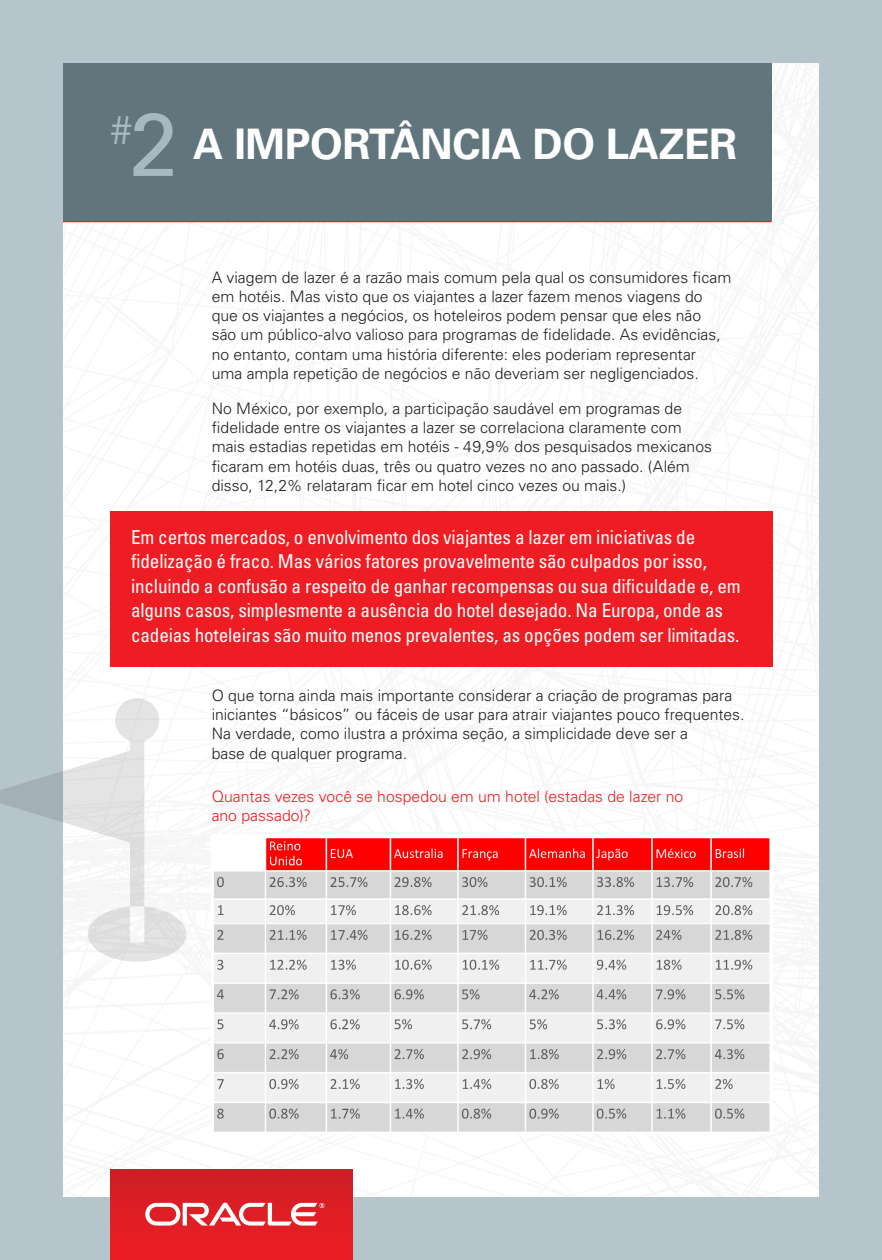
<style>
.page{position:relative;width:882px;height:1260px;background:#b6c5cc}
.page>*{position:absolute;margin:0;border:0;box-sizing:border-box;transform-origin:0 0}
.Headline_-_Gray_Big{font:700 42px "Univers LT Std";letter-spacing:-.01em;color:#fff}
.Headline_-_Gray_Big-2{font:300 40.25px "Univers LT Std";color:#a8b8c0}
.Headline_-_Gray_Big-3{font:condensed 19.25px/24.5px "Univers LT Std";letter-spacing:-.01em;color:#fff}
.t1{font:300 15.75px/19.2px "Univers LT Std";color:#231f20}
.t2{font:300 15.75px/19.2px "Univers LT Std";color:#ee1d23}
.s1{font-weight:400;font-size:89.25px}
</style>
<div class="page">
<img style="left:63px;top:63px;width:756px;height:1134px">
<div style="left:111px;top:1169px;width:242px;height:91px;background:linear-gradient(to bottom,#cc2026,#ef1c23)"></div>
<svg style="left:145px;top:1203px;width:179px;height:23px"></svg>
<hr style="left:63px;top:220px;width:709px;height:2px;background:#ee1d23">
<div style="left:63px;top:63px;width:709px;height:157px;background:#61757d"></div>
<div style="left:110px;top:511px;width:663px;height:156px;background:#ee1d23"></div>
<svg style="left:0;top:698px;width:187px;height:264px"></svg>
<img style="left:212px;top:835px;width:560px;height:298px">
<p class="Headline_-_Gray_Big-2" style="left:110px;top:106px;width:70px">#<span class="s1">2</span></p>
<p class="Headline_-_Gray_Big" style="left:193px;top:120px;width:546px">A IMPORTÂNCIA DO LAZER</p>
<p class="t1" style="left:212px;top:267px;width:521px">A viagem de lazer é a razão mais comum pela qual os consumidores ficam em hotéis. Mas visto que os viajantes a lazer fazem menos viagens do que os viajantes a negócios, os hoteleiros podem pensar que eles não<br>são um público-alvo valioso para programas de fidelidade. As evidências, no entanto, contam uma história diferente: eles poderiam representar<br>uma ampla repetição de negócios e não deveriam ser negligenciados.</p>
<p class="t1" style="left:212px;top:399px;width:502px">No México, por exemplo, a participação saudável em programas de fidelidade entre os viajantes a lazer se correlaciona claramente com mais estadias repetidas em hotéis - 49,9% dos pesquisados mexicanos ficaram em hotéis duas, três ou quatro vezes no ano passado. (Além disso, 12,2% relataram ficar em hotel cinco vezes ou mais.)</p>
<p class="Headline_-_Gray_Big-3" style="left:131px;top:524px;width:611px">Em certos mercados, o envolvimento dos viajantes a lazer em iniciativas de fidelização é fraco. Mas vários fatores provavelmente são culpados por isso, incluindo a confusão a respeito de ganhar recompensas ou sua dificuldade e, em alguns casos, simplesmente a ausência do hotel desejado. Na Europa, onde as cadeias hoteleiras são muito menos prevalentes, as opções podem ser limitadas.</p>
<p class="t1" style="left:212px;top:686px;width:534px">O que torna ainda mais importante considerar a criação de programas para iniciantes “básicos” ou fáceis de usar para atrair viajantes pouco frequentes.<br>Na verdade, como ilustra a próxima seção, a simplicidade deve ser a<br>base de qualquer programa.</p>
<p class="t2" style="left:212px;top:786px;width:473px">Quantas vezes você se hospedou em um hotel (estadas de lazer no ano passado)?</p>
</div>
